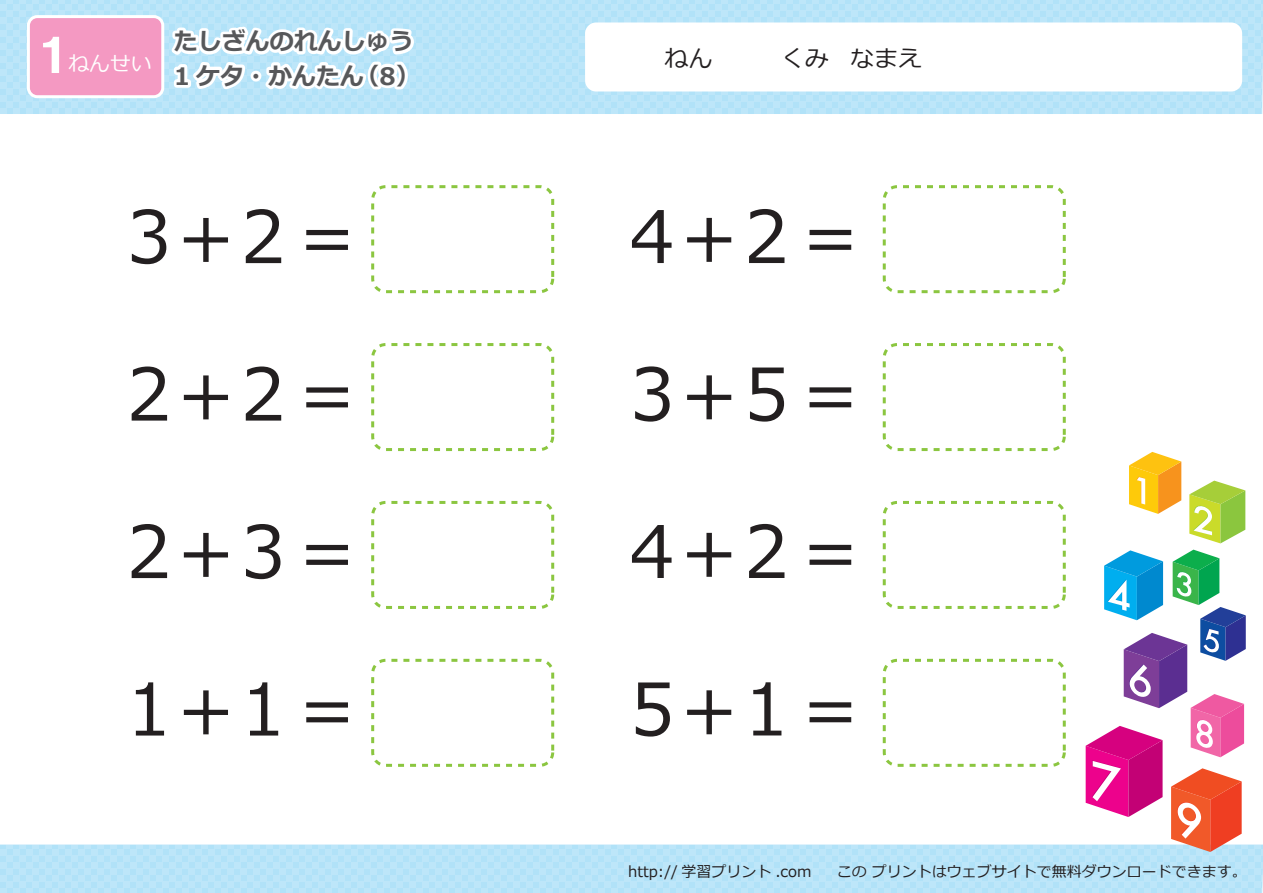
<style>
.page{position:relative;width:1263px;height:893px;background:#fff}
.page>*{position:absolute;margin:0;border:0;box-sizing:border-box;transform-origin:0 0}
.t1{font:72px/157.5px "Meiryo";color:#231f20;text-align:justify}
.t2{font:45px "HGS Soei Kakugothic UB";color:#fff;scale:1.25 1}
.t3{font:700 24px "Meiryo";color:#57585a}
.t4{font:24px "Meiryo";color:#231f20}
.t5{font:21px "Meiryo";color:#fff}
.t6{font:15px "Meiryo";color:#231f20}
</style>
<div class="page">
<svg style="left:0;top:0;width:1263px;height:114px;background:#b8e4f8"></svg>
<div style="left:585px;top:22px;width:657px;height:69px;background:#fff;border-radius:11px"></div>
<div style="left:27px;top:15px;width:137px;height:83px;border:6px solid #fff;border-radius:8px"></div>
<div style="left:30px;top:18px;width:131px;height:77px;background:#f499c2;border-radius:8px"></div>
<svg style="left:0;top:845px;width:1263px;height:48px;background:#b7e4f8"></svg>
<svg style="left:1129px;top:452px;width:52px;height:62px"></svg>
<svg style="left:1189px;top:481px;width:56px;height:62px"></svg>
<svg style="left:1086px;top:550px;width:160px;height:302px"></svg>
<div style="left:371px;top:185px;width:183px;height:108px;border:3px dashed #8bc640;border-radius:13px"></div>
<div style="left:371px;top:343px;width:183px;height:108px;border:3px dashed #8bc640;border-radius:13px"></div>
<div style="left:371px;top:501px;width:183px;height:108px;border:3px dashed #8bc640;border-radius:13px"></div>
<div style="left:371px;top:659px;width:183px;height:108px;border:3px dashed #8bc640;border-radius:13px"></div>
<div style="left:883px;top:185px;width:183px;height:108px;border:3px dashed #8bc640;border-radius:13px"></div>
<div style="left:883px;top:343px;width:183px;height:108px;border:3px dashed #8bc640;border-radius:13px"></div>
<div style="left:883px;top:501px;width:183px;height:108px;border:3px dashed #8bc640;border-radius:13px"></div>
<div style="left:883px;top:659px;width:183px;height:108px;border:3px dashed #8bc640;border-radius:13px"></div>
<svg style="left:166px;top:22px;width:251px;height:73px"></svg>
<p class="t2" style="left:35px;top:33px;width:30px">1</p>
<p class="t3" style="left:174px;top:25px;width:241px">たしざんのれんしゅう</p>
<p class="t5" style="left:68px;top:49px;width:85px">ねんせい</p>
<p class="t4" style="left:664px;top:41px;width:49px">ねん</p>
<p class="t4" style="left:781px;top:41px;width:143px">くみ なまえ</p>
<p class="t3" style="left:356px;top:59px;width:66px">（8）</p>
<p class="t3" style="left:174px;top:59px;width:192px">1 ケタ・かんたん</p>
<p class="t1" style="left:127px;top:162px;width:238px">3+2＝2+2＝2+3＝1+1＝</p>
<p class="t1" style="left:630px;top:162px;width:238px">4+2＝3+5＝4+2＝5+1＝</p>
<p class="t6" style="left:628px;top:861px;width:185px">http:// 学習プリント .com</p>
<p class="t6" style="left:837px;top:861px;width:412px">この プリントはウェブサイトで無料ダウンロードできます。</p>
</div>
